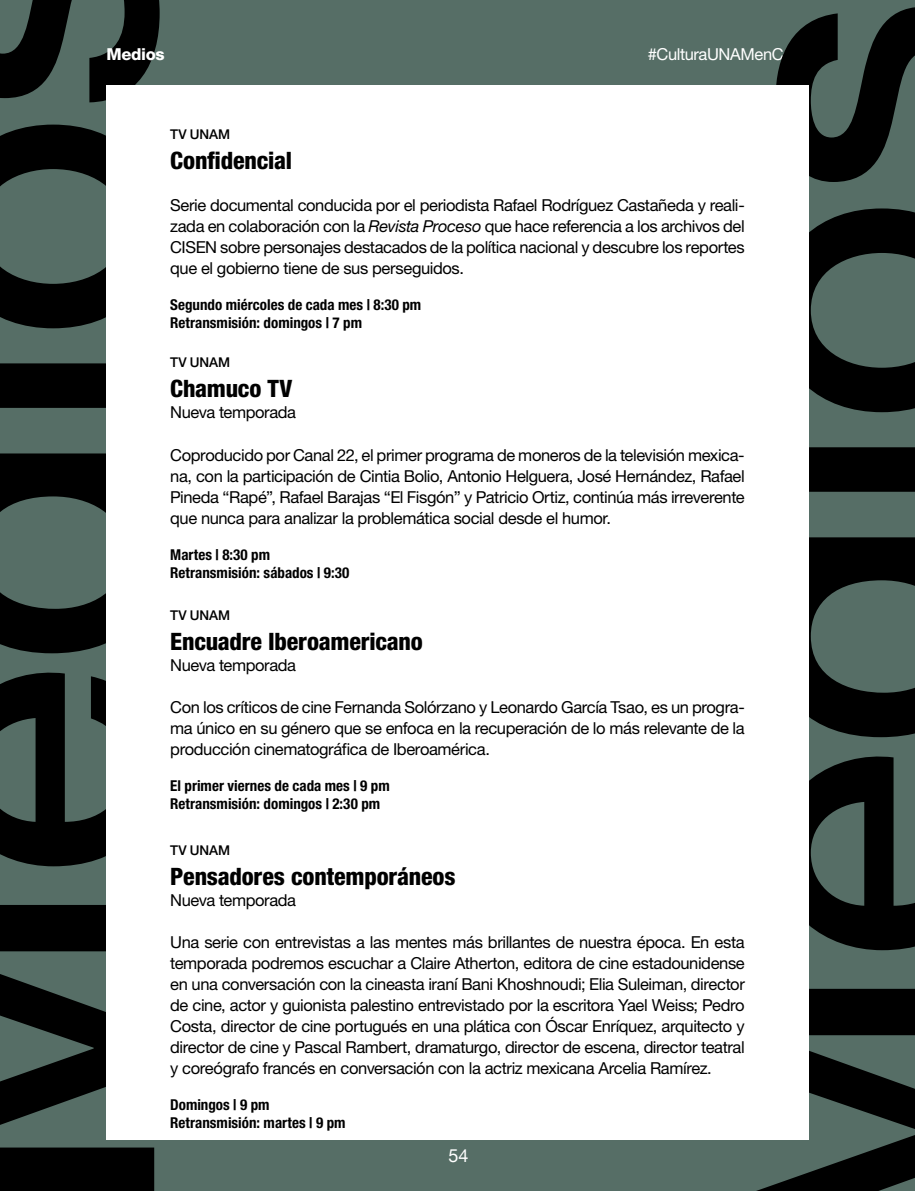
<style>
.page{position:relative;width:915px;height:1191px;background:#fff}
.page>*{position:absolute;margin:0;border:0;box-sizing:border-box;transform-origin:0 0}
.t1{font:500 390px/828px "Helvetica Neue LT Pro";letter-spacing:-.01em;color:#000}
.t2{font:800 condensed 24px "Helvetica Neue LT Pro";letter-spacing:-.01em;color:#000}
.t3{font:18px "Helvetica Neue";color:#fff}
.t4{font:16.5px/21px "Helvetica Neue LT Pro";letter-spacing:-.025em;color:#000;text-align:justify}
.t5{font:16.5px "Helvetica Neue LT Pro";letter-spacing:-.025em;color:#fff}
.t6{font:800 16.5px "Helvetica Neue LT Pro";letter-spacing:-.02em;color:#fff}
.t7{font:700 condensed 15px/18px "Helvetica Neue LT Pro";color:#000}
.t8{font:500 13.5px "Helvetica Neue LT Pro";letter-spacing:-.01em;color:#000}
.s1{font-style:italic}
</style>
<div class="page">
<div style="left:0;top:0;width:914px;height:1191px;background:#566e66"></div>
<div style="left:106px;top:85px;width:702px;height:1055px;background:#fff"></div>
<h1 class="t1" style="left:-402px;top:1306px;width:1395px;rotate:-90deg">Medios<br>Medios</h1>
<p class="t5" style="left:647px;top:44px;width:162px">#CulturaUNAMenCasa</p>
<p class="t6" style="left:106px;top:44px;width:60px">Medios</p>
<p class="t8" style="left:170px;top:126px;width:61px">TV UNAM</p>
<h2 class="t2" style="left:170px;top:146px;width:123px">Confidencial</h2>
<p class="t4" style="left:170px;top:195px;width:576px">Serie documental conducida por el periodista Rafael Rodríguez Castañeda y reali&shy;zada en colaboración con la <span class="s1">Revista Proceso</span> que hace referencia a los archivos del CISEN sobre personajes destacados de la política nacional y descubre los reportes que el gobierno tiene de sus perseguidos.</p>
<p class="t7" style="left:170px;top:296px;width:252px">Segundo miércoles de cada mes | 8:30 pm<br>Retransmisión: domingos | 7 pm</p>
<p class="t8" style="left:170px;top:354px;width:61px">TV UNAM</p>
<h2 class="t2" style="left:170px;top:374px;width:124px">Chamuco TV</h2>
<p class="t4" style="left:170px;top:402px;width:127px">Nueva temporada</p>
<p class="t4" style="left:170px;top:444px;width:576px">Coproducido por Canal 22, el primer programa de moneros de la televisión mexica&shy;na, con la participación de Cintia Bolio, Antonio Helguera, José Hernández, Rafael Pineda “Rapé”, Rafael Barajas “El Fisgón” y Patricio Ortiz, continúa más irreverente que nunca para analizar la problemática social desde el humor.</p>
<p class="t7" style="left:170px;top:545px;width:181px">Martes | 8:30 pm<br>Retransmisión: sábados | 9:30</p>
<p class="t8" style="left:170px;top:606px;width:61px">TV UNAM</p>
<h2 class="t2" style="left:170px;top:626px;width:254px">Encuadre Iberoamericano</h2>
<p class="t4" style="left:170px;top:654px;width:127px">Nueva temporada</p>
<p class="t4" style="left:170px;top:696px;width:576px">Con los críticos de cine Fernanda Solórzano y Leonardo García Tsao, es un progra&shy;ma único en su género que se enfoca en la recuperación de lo más relevante de la producción cinematográfica de Iberoamérica.</p>
<p class="t7" style="left:170px;top:776px;width:221px">El primer viernes de cada mes | 9 pm<br>Retransmisión: domingos | 2:30 pm</p>
<p class="t8" style="left:170px;top:842px;width:61px">TV UNAM</p>
<h2 class="t2" style="left:170px;top:861px;width:287px">Pensadores contemporáneos</h2>
<p class="t4" style="left:170px;top:889px;width:127px">Nueva temporada</p>
<p class="t4" style="left:170px;top:931px;width:576px">Una serie con entrevistas a las mentes más brillantes de nuestra época. En esta temporada podremos escuchar a Claire Atherton, editora de cine estadounidense en una conversación con la cineasta iraní Bani Khoshnoudi; Elia Suleiman, director de cine, actor y guionista palestino entrevistado por la escritora Yael Weiss; Pedro Costa, director de cine portugués en una plática con Óscar Enríquez, arquitecto y director de cine y Pascal Rambert, dramaturgo, director de escena, director teatral y coreógrafo francés en conversación con la actriz mexicana Arcelia Ramírez.</p>
<p class="t7" style="left:170px;top:1095px;width:177px">Domingos | 9 pm<br>Retransmisión: martes | 9 pm</p>
<p class="t3" style="left:448px;top:1143px;width:21px">54</p>
</div>
